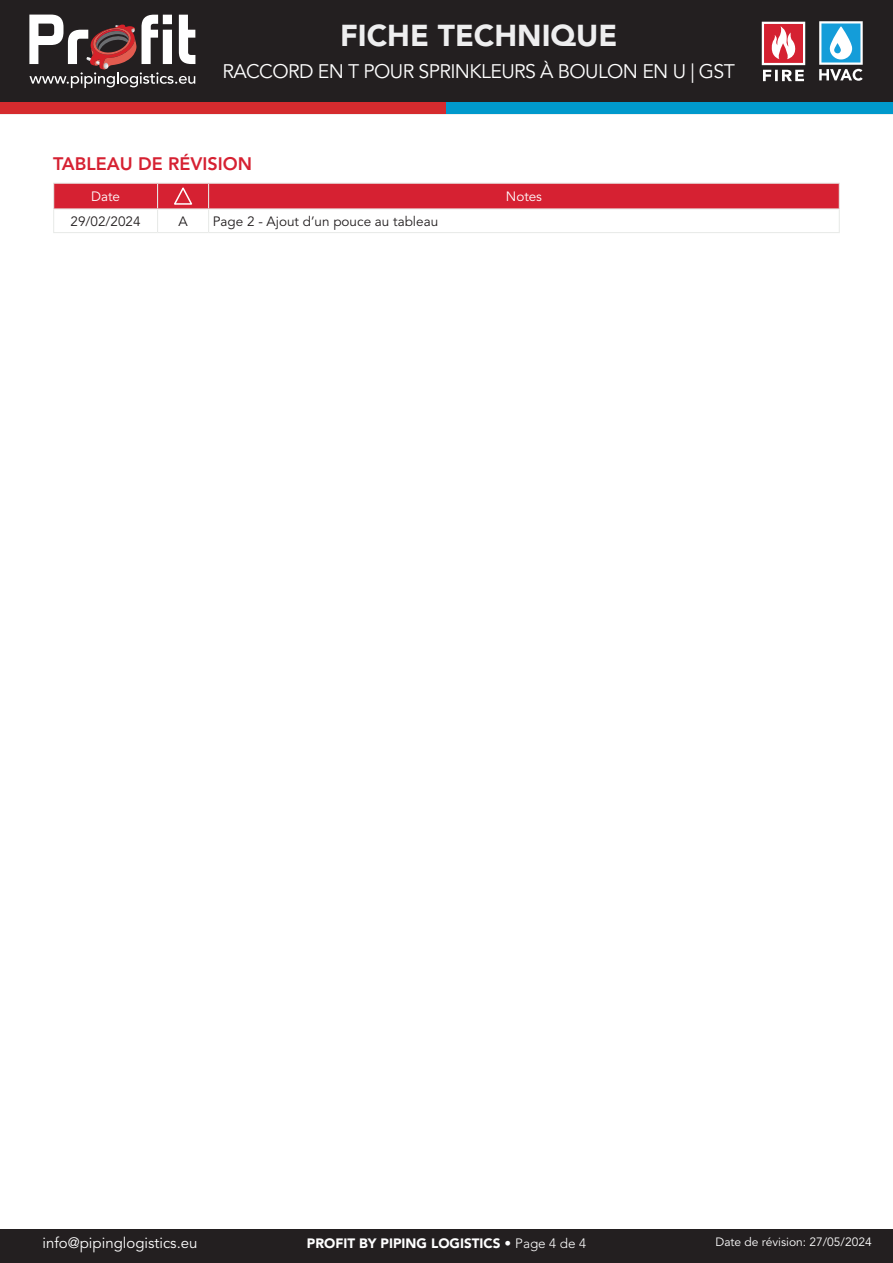
<style>
.page{position:relative;width:893px;height:1263px;background:#fff}
.page>*{position:absolute;margin:0;border:0;box-sizing:border-box;transform-origin:0 0}
.t1{font:900 30px "Avenir LT Std";color:#eeeeef}
.t2{font:19.5px "Avenir LT Std";letter-spacing:-.03em;color:#fff}
.Subtitle_capital_letters{font:800 18px "Avenir LT Std";color:#d62132}
.t3{font:15px "Avenir LT Std";color:#fff}
.t4{font:900 13.5px "Avenir LT Std";color:#fff}
.Table_body{font:13.5px "Avenir LT Std";color:#231f20}
.Table_left_column{font:13.5px "Avenir LT Std";color:#231f20}
.Table_header{font:13.5px "Avenir LT Std";color:#fff}
.t5{font:12px "Avenir LT Std";color:#fff}
.s1{font-weight:300}
</style>
<div class="page">
<div style="left:0;top:1229px;width:893px;height:34px;background:#231f20"></div>
<div style="left:0;top:0;width:893px;height:103px;background:#231f20"></div>
<svg style="left:29px;top:15px;width:166px;height:73px"></svg>
<div style="left:0;top:103px;width:446px;height:11px;background:#d52b2e"></div>
<div style="left:446px;top:103px;width:447px;height:11px;background:#09c"></div>
<svg style="left:762px;top:22px;width:43px;height:59px"></svg>
<svg style="left:819px;top:21px;width:44px;height:60px"></svg>
<hr style="left:53px;top:232px;width:105px;height:1px;background:#e8eae8">
<hr style="left:158px;top:232px;width:51px;height:1px;background:#e8eae8">
<hr style="left:209px;top:232px;width:631px;height:1px;background:#e8eae8">
<svg style="left:53px;top:183px;width:787px;height:49px"></svg>
<h1 class="t1" style="left:340px;top:17px;width:279px">FICHE TECHNIQUE</h1>
<p class="t2" style="left:222px;top:60px;width:514px">RACCORD EN T POUR SPRINKLEURS À BOULON EN U | GST</p>
<p class="Subtitle_capital_letters" style="left:53px;top:153px;width:200px">TABLEAU DE RÉVISION</p>
<p class="Table_header" style="left:91px;top:189px;width:30px">Date</p>
<p class="Table_header" style="left:506px;top:189px;width:38px">Notes</p>
<p class="Table_left_column" style="left:71px;top:213px;width:72px">29/02/2024</p>
<p class="Table_body" style="left:178px;top:213px;width:11px">A</p>
<p class="Table_body" style="left:213px;top:213px;width:227px">Page 2 - Ajout d’un pouce au tableau</p>
<p class="t3" style="left:43px;top:1234px;width:157px">info@pipinglogistics.eu</p>
<p class="t4" style="left:307px;top:1235px;width:281px">PROFIT BY PIPING LOGISTICS • <span class="s1">Page 4 de 4</span></p>
<p class="t5" style="left:715px;top:1235px;width:158px">Date de révision: 27/05/2024</p>
</div>
